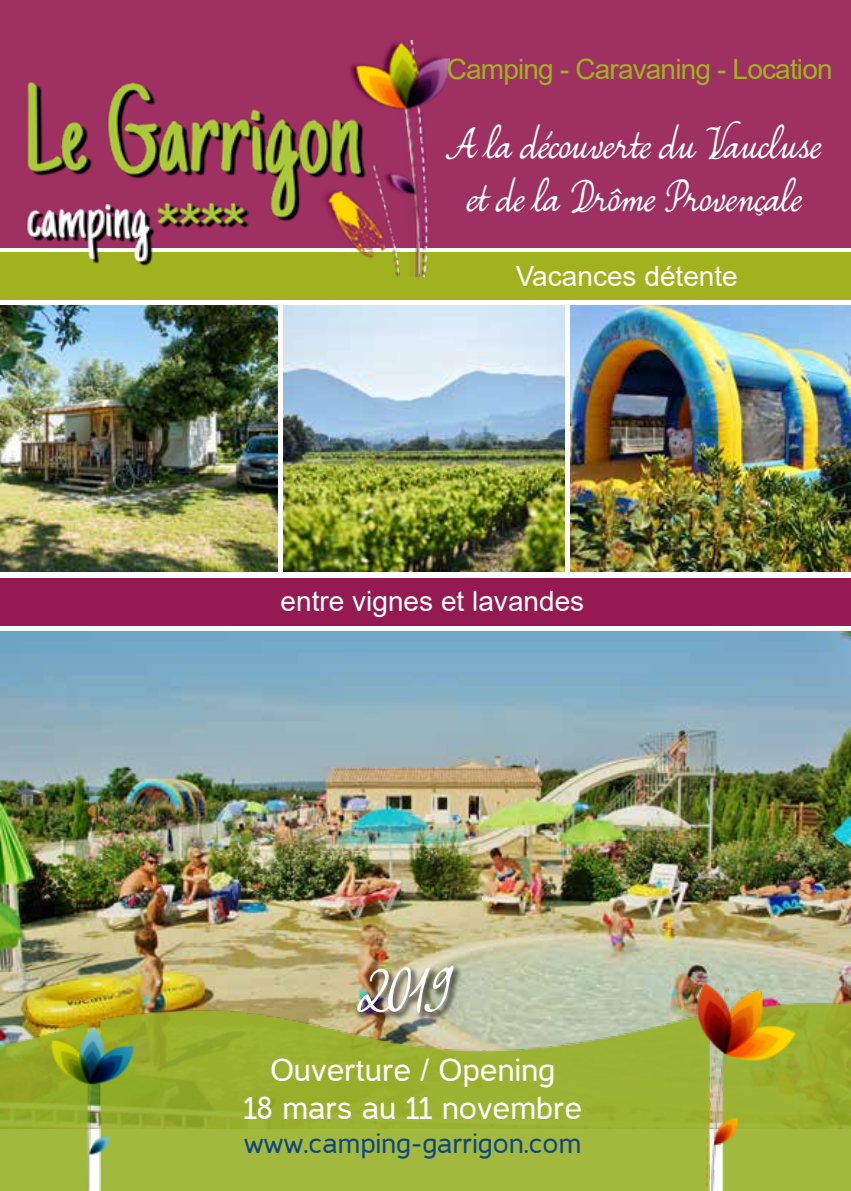
<style>
.page{position:relative;width:851px;height:1191px;background:#fff}
.page>*{position:absolute;margin:0;border:0;box-sizing:border-box;transform-origin:0 0}
.t1{font:62px "Simplesnailsver 4.0";color:#fff}
.t2{font:44px/52.8px "Simplesnailsver 4.0";letter-spacing:.01em;color:#fff;text-align:center}
.t3{font:32px/38.4px "Casper";color:#fff;text-align:center}
.t4{font:28px "Arial";color:#fff}
.t5{font:28px "Arial";letter-spacing:-.03em;color:#a0b31f}
.t6{font:28px "Casper";color:#10487e}
</style>
<div class="page">
<div style="left:0;top:0;width:850px;height:248px;background:#9e3162"></div>
<img style="left:0;top:631px;width:850px;height:336px">
<div style="left:0;top:252px;width:850px;height:48px;background:#a0b31f"></div>
<div style="left:0;top:578px;width:850px;height:48px;background:#941a51"></div>
<img style="left:0;top:305px;width:278px;height:266px">
<img style="left:570px;top:305px;width:280px;height:266px">
<img style="left:283px;top:305px;width:281px;height:266px">
<img style="left:0;top:967px;width:850px;height:224px">
<img style="left:27px;top:40px;width:423px;height:237px">
<div style="left:355px;top:964px;width:108px;height:59px;background:#000;opacity:.5"></div>
<p class="t5" style="left:446px;top:50px;width:387px">Camping - Caravaning - Location</p>
<p class="t2" style="left:449px;top:117px;width:375px">A la découverte du Vaucluse et de la Drôme Provençale</p>
<p class="t4" style="left:515px;top:256px;width:224px">Vacances détente</p>
<p class="t4" style="left:280px;top:582px;width:305px">entre vignes et lavandes</p>
<h1 class="t1" style="left:363px;top:953px;width:91px">2019</h1>
<p class="t3" style="left:244px;top:1050px;width:339px">Ouverture / Opening<br>18 mars au 11 novembre</p>
<p class="t6" style="left:244px;top:1128px;width:338px">www.camping-garrigon.com</p>
</div>
